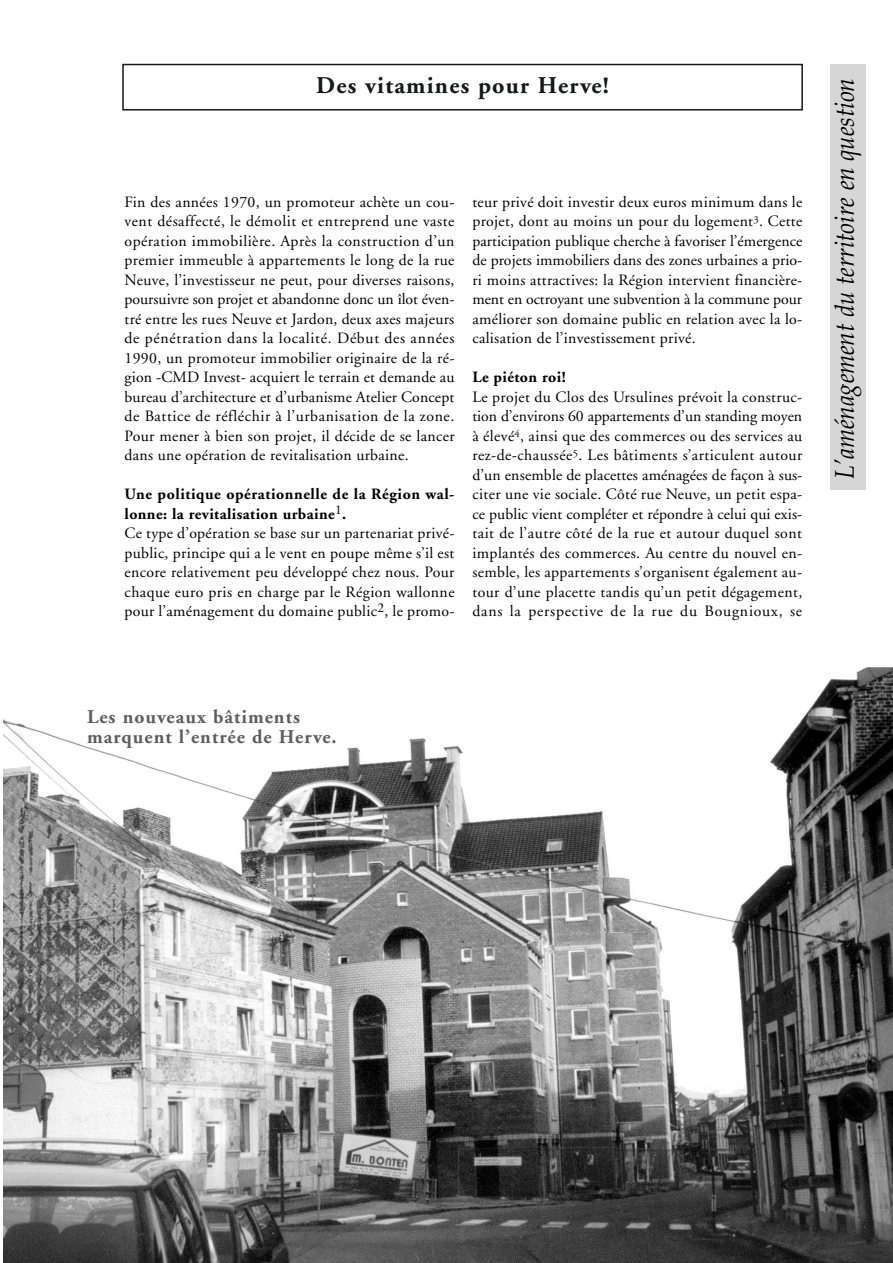
<style>
.page{position:relative;width:893px;height:1263px;background:#fff}
.page>*{position:absolute;margin:0;border:0;box-sizing:border-box;transform-origin:0 0}
.t1{font:italic 27px "Book Antiqua";color:#000;scale:.9 1}
.t2{font:700 24px "Adobe Garamond";letter-spacing:.05em;color:#171819}
.t3{font:700 19.5px/19.5px "Adobe Garamond";letter-spacing:.05em;color:#5e5e5e}
.t4{font:15.75px/19.5px "Adobe Garamond";letter-spacing:.02em;color:#000;text-align:justify}
.t5{font:700 15.75px "Adobe Garamond";letter-spacing:.025em;color:#000}
.s1{font-weight:700}
</style>
<div class="page">
<div style="left:122px;top:64px;width:680px;height:47px;border:2px solid #171819"></div>
<div style="left:830px;top:64px;width:35px;height:426px;background:#d6d6d6"></div>
<img style="left:4px;top:668px;width:888px;height:595px">
<h2 class="t2" style="left:316px;top:75px;width:294px">Des vitamines pour Herve!</h2>
<h1 class="t1" style="left:834px;top:479px;width:447px;rotate:-90deg">L’aménagement du territoire en question</h1>
<p class="t4" style="left:124px;top:194px;width:331px">Fin des années 1970, un promoteur achète un cou&shy;vent désaffecté, le démolit et entreprend une vaste opération immobilière. Après la construction d’un premier immeuble à appartements le long de la rue Neuve, l’investisseur ne peut, pour diverses raisons, poursuivre son projet et abandonne donc un îlot éven&shy;tré entre les rues Neuve et Jardon, deux axes majeurs de pénétration dans la localité. Début des années 1990, un promoteur immobilier originaire de la ré&shy;gion -CMD Invest- acquiert le terrain et demande au bureau d’architecture et d’urbanisme Atelier Concept de Battice de réfléchir à l’urbanisation de la zone.<br>Pour mener à bien son projet, il décide de se lancer dans une opération de revitalisation urbaine.</p>
<p class="t4" style="left:124px;top:486px;width:331px;text-align:left"><span class="s1">Une politique opérationnelle de la Région wal&shy;lonne: la revitalisation urbaine</span><sup>1</sup><span class="s1">.<br></span>Ce type d’opération se base sur un partenariat privé&shy;public, principe qui a le vent en poupe même s’il est encore relativement peu développé chez nous. Pour chaque euro pris en charge par le Région wallonne pour l’aménagement du domaine public<sup>2</sup>, le promo-</p>
<p class="t4" style="left:472px;top:194px;width:331px">teur privé doit investir deux euros minimum dans le projet, dont au moins un pour du logement<sup>3</sup>. Cette participation publique cherche à favoriser l’émergence de projets immobiliers dans des zones urbaines a prio&shy;ri moins attractives: la Région intervient financière&shy;ment en octroyant une subvention à la commune pour améliorer son domaine public en relation avec la lo&shy;calisation de l’investissement privé.</p>
<p class="t5" style="left:472px;top:371px;width:95px">Le piéton roi!</p>
<p class="t4" style="left:472px;top:389px;width:331px">Le projet du Clos des Ursulines prévoit la construc&shy;tion d’environs 60 appartements d’un standing moyen à élevé<sup>4</sup>, ainsi que des commerces ou des services au rez-de-chaussée<sup>5</sup>. Les bâtiments s’articulent autour d’un ensemble de placettes aménagées de façon à sus&shy;citer une vie sociale. Côté rue Neuve, un petit espa&shy;ce public vient compléter et répondre à celui qui exis&shy;tait de l’autre côté de la rue et autour duquel sont implantés des commerces. Au centre du nouvel en&shy;semble, les appartements s’organisent également au&shy;tour d’une placette tandis qu’un petit dégagement, dans la perspective de la rue du Bougnioux, se</p>
<p class="t3" style="left:87px;top:709px;width:251px">Les nouveaux bâtiments marquent l’entrée de Herve.</p>
</div>
